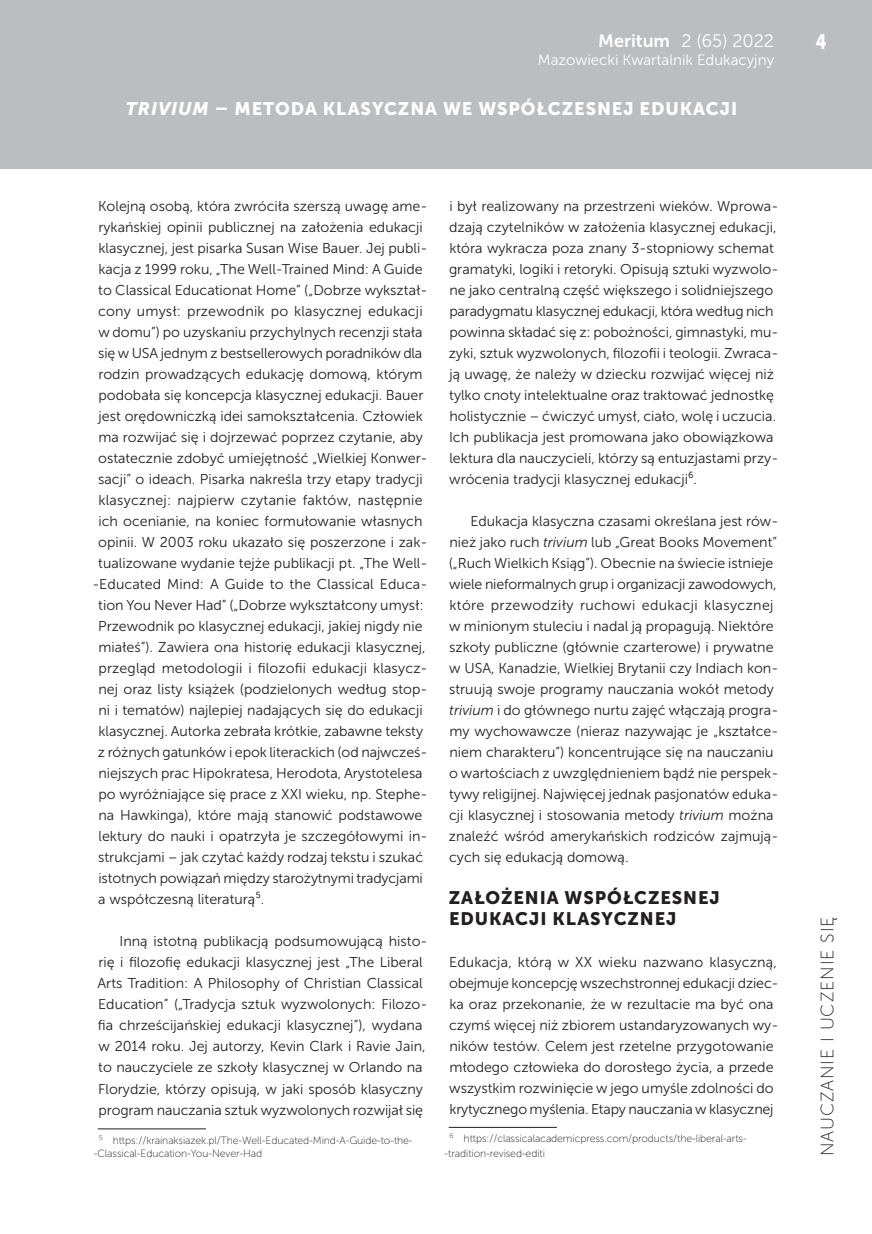
<style>
.page{position:relative;width:872px;height:1234px;background:#fff}
.page>*{position:absolute;margin:0;border:0;box-sizing:border-box;transform-origin:0 0}
.t1{font:21px "Museo Sans 900";color:#fff;scale:.8 1}
.t2{font:18px "Museo Sans 900";letter-spacing:.05em;color:#fff}
.ŚRÓDTYTUŁ_MERITUM_WE{font:18px/21px "Museo Sans 900";letter-spacing:.05em;color:#231f20}
.t3{font:18px "Museo Sans 100";letter-spacing:.05em;color:#231f20}
.t4{font:18px "Museo Sans 300";color:#fff}
.t5{font:15px "Museo Sans 300";color:#fff}
.PODSTAWOWY_MERITUM{font:14.25px/21px "Museo Sans 300";color:#231f20}
.PRZYPIS_MERITUM{font:10.5px/13.5px "Museo Sans 100";letter-spacing:-.01em;color:#231f20}
.s1{font-family:"Museo Sans 700"}
.s2{font-style:italic}
</style>
<div class="page">
<div style="left:0;top:0;width:872px;height:169px;background:#bcbdc0"></div>
<hr style="left:98px;top:1128px;width:108px;height:1px;background:#231f20">
<hr style="left:449px;top:1126px;width:108px;height:1px;background:#231f20">
<p class="t4" style="left:598px;top:31px;width:177px"><span class="s1">Meritum</span> 2 (65) 2022</p>
<p class="t5" style="left:538px;top:52px;width:238px">Mazowiecki Kwartalnik Edukacyjny</p>
<p class="t2" style="left:126px;top:99px;width:613px"><span class="s2">TRIVIUM</span> – METODA KLASYCZNA WE WSPÓŁCZESNEJ EDUKACJI</p>
<p class="PODSTAWOWY_MERITUM" style="left:98px;top:195px;width:331px">Kolejną osobą, która zwróciła szerszą uwagę ame-</p>
<p class="PODSTAWOWY_MERITUM" style="left:98px;top:216px;width:326px">rykańskiej opinii publicznej na założenia edukacji</p>
<p class="PODSTAWOWY_MERITUM" style="left:98px;top:237px;width:330px">klasycznej, jest pisarka Susan Wise Bauer. Jej publi-</p>
<p class="PODSTAWOWY_MERITUM" style="left:98px;top:258px;width:326px">kacja z 1999 roku, „The Well-Trained Mind: A Guide</p>
<p class="PODSTAWOWY_MERITUM" style="left:98px;top:279px;width:331px">to Classical Educationat Home” („Dobrze wykształ-</p>
<p class="PODSTAWOWY_MERITUM" style="left:98px;top:300px;width:326px">cony umysł: przewodnik po klasycznej edukacji</p>
<p class="PODSTAWOWY_MERITUM" style="left:98px;top:321px;width:326px">w domu”) po uzyskaniu przychylnych recenzji stała</p>
<p class="PODSTAWOWY_MERITUM" style="left:98px;top:342px;width:326px">się w USA jednym z bestsellerowych poradników dla</p>
<p class="PODSTAWOWY_MERITUM" style="left:98px;top:363px;width:326px">rodzin prowadzących edukację domową, którym</p>
<p class="PODSTAWOWY_MERITUM" style="left:98px;top:384px;width:326px">podobała się koncepcja klasycznej edukacji. Bauer</p>
<p class="PODSTAWOWY_MERITUM" style="left:98px;top:405px;width:326px">jest orędowniczką idei samokształcenia. Człowiek</p>
<p class="PODSTAWOWY_MERITUM" style="left:98px;top:426px;width:326px">ma rozwijać się i dojrzewać poprzez czytanie, aby</p>
<p class="PODSTAWOWY_MERITUM" style="left:98px;top:447px;width:331px">ostatecznie zdobyć umiejętność „Wielkiej Konwer-</p>
<p class="PODSTAWOWY_MERITUM" style="left:98px;top:468px;width:326px">sacji” o ideach. Pisarka nakreśla trzy etapy tradycji</p>
<p class="PODSTAWOWY_MERITUM" style="left:98px;top:489px;width:326px">klasycznej: najpierw czytanie faktów, następnie</p>
<p class="PODSTAWOWY_MERITUM" style="left:98px;top:510px;width:325px">ich ocenianie, na koniec formułowanie własnych</p>
<p class="PODSTAWOWY_MERITUM" style="left:98px;top:531px;width:331px">opinii. W 2003 roku ukazało się poszerzone i zak-</p>
<p class="PODSTAWOWY_MERITUM" style="left:98px;top:552px;width:331px">tualizowane wydanie tejże publikacji pt. „The Well-</p>
<p class="PODSTAWOWY_MERITUM" style="left:92px;top:573px;width:336px">-Educated Mind: A Guide to the Classical Educa-</p>
<p class="PODSTAWOWY_MERITUM" style="left:98px;top:594px;width:327px">tion You Never Had” („Dobrze wykształcony umysł:</p>
<p class="PODSTAWOWY_MERITUM" style="left:98px;top:615px;width:326px">Przewodnik po klasycznej edukacji, jakiej nigdy nie</p>
<p class="PODSTAWOWY_MERITUM" style="left:98px;top:636px;width:329px">miałeś”). Zawiera ona historię edukacji klasycznej,</p>
<p class="PODSTAWOWY_MERITUM" style="left:98px;top:657px;width:330px">przegląd metodologii i filozofii edukacji klasycz-</p>
<p class="PODSTAWOWY_MERITUM" style="left:98px;top:678px;width:330px">nej oraz listy książek (podzielonych według stop-</p>
<p class="PODSTAWOWY_MERITUM" style="left:98px;top:699px;width:326px">ni i tematów) najlepiej nadających się do edukacji</p>
<p class="PODSTAWOWY_MERITUM" style="left:98px;top:720px;width:326px">klasycznej. Autorka zebrała krótkie, zabawne teksty</p>
<p class="PODSTAWOWY_MERITUM" style="left:98px;top:741px;width:331px">z różnych gatunków i epok literackich (od najwcześ-</p>
<p class="PODSTAWOWY_MERITUM" style="left:98px;top:762px;width:326px">niejszych prac Hipokratesa, Herodota, Arystotelesa</p>
<p class="PODSTAWOWY_MERITUM" style="left:98px;top:783px;width:330px">po wyróżniające się prace z XXI wieku, np. Stephe-</p>
<p class="PODSTAWOWY_MERITUM" style="left:98px;top:804px;width:325px">na Hawkinga), które mają stanowić podstawowe</p>
<p class="PODSTAWOWY_MERITUM" style="left:98px;top:825px;width:330px">lektury do nauki i opatrzyła je szczegółowymi in-</p>
<p class="PODSTAWOWY_MERITUM" style="left:98px;top:846px;width:326px">strukcjami – jak czytać każdy rodzaj tekstu i szukać</p>
<p class="PODSTAWOWY_MERITUM" style="left:98px;top:867px;width:326px">istotnych powiązań między starożytnymi tradycjami</p>
<p class="PODSTAWOWY_MERITUM" style="left:98px;top:888px;width:168px">a współczesną literaturą5.</p>
<p class="PODSTAWOWY_MERITUM" style="left:97px;top:930px;width:331px;text-indent:22px">Inną istotną publikacją podsumowującą histo&shy;rię i filozofię edukacji klasycznej jest „The Liberal Arts Tradition: A Philosophy of Christian Classical Education” („Tradycja sztuk wyzwolonych: Filozo&shy;fia chrześcijańskiej edukacji klasycznej”), wydana w 2014 roku. Jej autorzy, Kevin Clark i Ravie Jain, to nauczyciele ze szkoły klasycznej w Orlando na Florydzie, którzy opisują, w jaki sposób klasyczny program nauczania sztuk wyzwolonych rozwijał się</p>
<p class="PRZYPIS_MERITUM" style="left:94px;top:1133px;width:320px;text-indent:5px"><sup>5</sup> https://krainaksiazek.pl/The-Well-Educated-Mind-A-Guide-to-the--Classical-Education-You-Never-Had</p>
<p class="PODSTAWOWY_MERITUM" style="left:449px;top:195px;width:331px">i był realizowany na przestrzeni wieków. Wprowa&shy;dzają czytelników w założenia klasycznej edukacji, która wykracza poza znany 3-stopniowy schemat gramatyki, logiki i retoryki. Opisują sztuki wyzwolo&shy;ne jako centralną część większego i solidniejszego paradygmatu klasycznej edukacji, która według nich powinna składać się z: pobożności, gimnastyki, mu&shy;zyki, sztuk wyzwolonych, filozofii i teologii. Zwraca&shy;ją uwagę, że należy w dziecku rozwijać więcej niż tylko cnoty intelektualne oraz traktować jednostkę holistycznie – ćwiczyć umysł, ciało, wolę i uczucia.<br>Ich publikacja jest promowana jako obowiązkowa lektura dla nauczycieli, którzy są entuzjastami przy&shy;wrócenia tradycji klasycznej edukacji6.</p>
<p class="PODSTAWOWY_MERITUM" style="left:449px;top:510px;width:331px;text-indent:22px">Edukacja klasyczna czasami określana jest rów&shy;nież jako ruch <span class="s2">trivium</span> lub „Great Books Movement” („Ruch Wielkich Ksiąg”). Obecnie na świecie istnieje wiele nieformalnych grup i organizacji zawodowych, które przewodziły ruchowi edukacji klasycznej w minionym stuleciu i nadal ją propagują. Niektóre szkoły publiczne (głównie czarterowe) i prywatne w USA, Kanadzie, Wielkiej Brytanii czy Indiach kon&shy;struują swoje programy nauczania wokół metody <span class="s2">trivium</span> i do głównego nurtu zajęć włączają progra&shy;my wychowawcze (nieraz nazywając je „kształce&shy;niem charakteru”) koncentrujące się na nauczaniu o wartościach z uwzględnieniem bądź nie perspek&shy;tywy religijnej. Najwięcej jednak pasjonatów eduka&shy;cji klasycznej i stosowania metody <span class="s2">trivium</span> można znaleźć wśród amerykańskich rodziców zajmują&shy;cych się edukacją domową.</p>
<p class="ŚRÓDTYTUŁ_MERITUM_WE" style="left:449px;top:887px;width:272px">ZAŁOŻENIA WSPÓŁCZESNEJ<br>EDUKACJI KLASYCZNEJ</p>
<p class="PODSTAWOWY_MERITUM" style="left:449px;top:951px;width:331px">Edukacja, którą w XX wieku nazwano klasyczną, obejmuje koncepcję wszechstronnej edukacji dziec&shy;ka oraz przekonanie, że w rezultacie ma być ona czymś więcej niż zbiorem ustandaryzowanych wy&shy;ników testów. Celem jest rzetelne przygotowanie młodego człowieka do dorosłego życia, a przede wszystkim rozwinięcie w jego umyśle zdolności do krytycznego myślenia. Etapy nauczania w klasycznej</p>
<p class="PRZYPIS_MERITUM" style="left:444px;top:1131px;width:304px;line-height:15px;text-indent:5px"><sup>6</sup> https://classicalacademicpress.com/products/the-liberal-arts--tradition-revised-editi</p>
<h1 class="t1" style="left:815px;top:29px;width:15px">4</h1>
<p class="t3" style="left:817px;top:1156px;width:241px;rotate:-90deg">NAUCZANIE I UCZENIE SIĘ</p>
</div>
